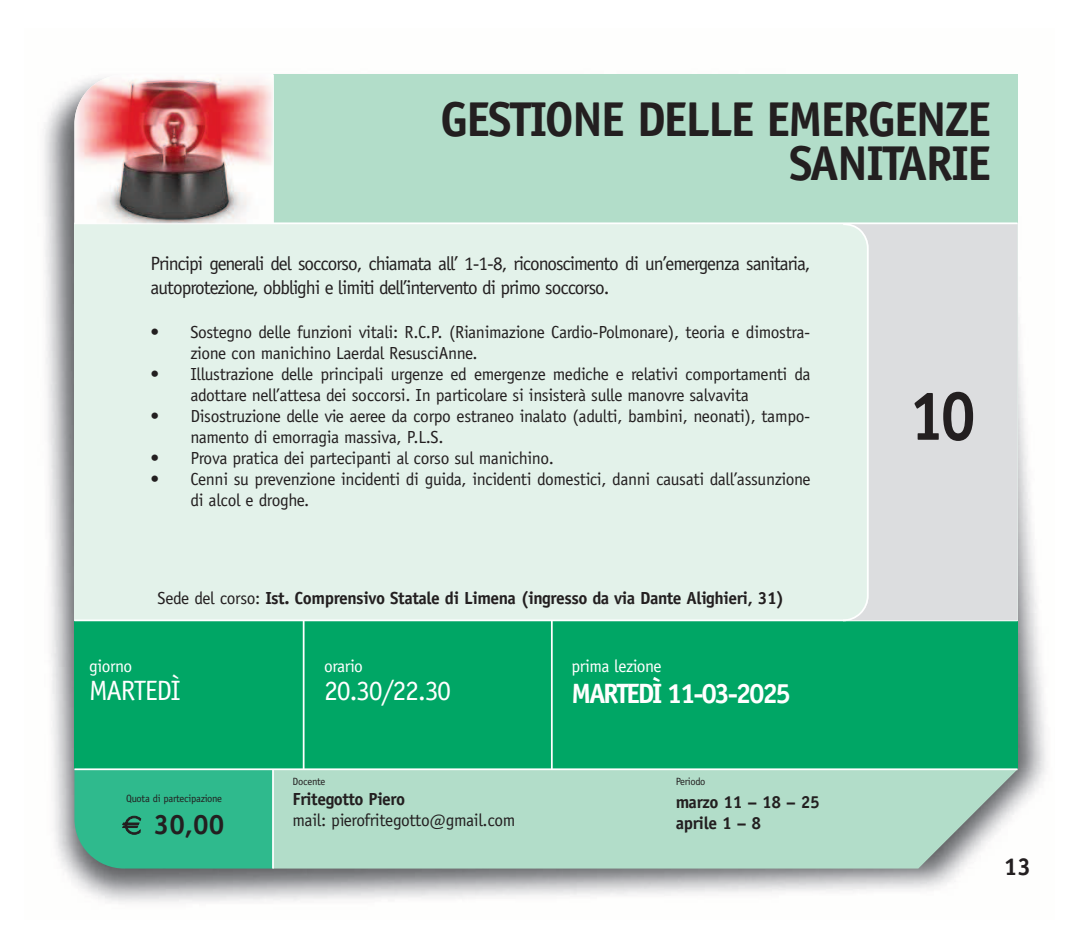
<style>
.page{position:relative;width:1092px;height:943px;background:#fff}
.page>*{position:absolute;margin:0;border:0;box-sizing:border-box;transform-origin:0 0}
.t1{font:700 70px "Officina Sans";color:#231f20;scale:.9 1}
.t2{font:700 49px/43.8px "Officina Sans";letter-spacing:-.04em;color:#231f20;text-align:right}
.t3{font:28px "Officina Sans";letter-spacing:-.05em;color:#fff}
.t4{font:700 28px "Officina Sans";letter-spacing:-.085em;color:#fff}
.t5{font:700 28px "Officina Sans";color:#231f20}
.t6{font:700 24.5px "Officina Sans";color:#231f20}
.t7{font:19.25px/23.1px "Officina Sans";letter-spacing:-.05em;color:#231f20}
.t8{font:17.5px/21px "Officina Sans";letter-spacing:-.02em;color:#231f20}
.t9{font:700 17.5px/21px "Officina Sans";letter-spacing:-.02em;color:#231f20}
.t10{font:17.5px "Officina Sans";letter-spacing:-.025em;color:#fff}
.t11{font:10.5px "Officina Sans";letter-spacing:-.025em;color:#231f20}
.s1{font-weight:400}
</style>
<div class="page">
<img style="left:44px;top:74px;width:1002px;height:829px">
<div style="left:273px;top:74px;width:744px;height:149px;background:#b2ddc9"></div>
<svg style="left:274px;top:770px;width:743px;height:98px;background:#b3dbc8"></svg>
<div style="left:74px;top:620px;width:943px;height:149px;background:#00a665"></div>
<div style="left:74px;top:223px;width:943px;height:397px;background:#e3f2ea"></div>
<hr style="left:272px;top:74px;width:2px;height:149px;background:#fff">
<hr style="left:272px;top:769px;width:2px;height:99px;background:#fff">
<hr style="left:74px;top:768px;width:943px;height:2px;background:#fff">
<hr style="left:74px;top:619px;width:943px;height:2px;background:#fff">
<div style="left:869px;top:224px;width:148px;height:396px;background:#dcdddf"></div>
<hr style="left:303px;top:620px;width:1px;height:149px;background:#fff">
<hr style="left:551px;top:620px;width:1px;height:149px;background:#fff">
<svg style="left:841px;top:224px;width:28px;height:398px"></svg>
<hr style="left:74px;top:222px;width:943px;height:2px;background:#fff">
<img style="left:74px;top:74px;width:199px;height:149px">
<div style="left:74px;top:769px;width:199px;height:99px;background:#2fba8d"></div>
<h2 class="t2" style="left:440px;top:102px;width:552px">GESTIONE DELLE EMERGENZE<br>SANITARIE</h2>
<p class="t7" style="left:151px;top:254px;width:661px">Principi generali del soccorso, chiamata all’ 1-1-8, riconoscimento di un’emergenza sanitaria, autoprotezione, obblighi e limiti dell’intervento di primo soccorso.</p>
<p class="t8" style="left:190px;top:322px;width:621px;text-indent:-40px">• Sostegno delle funzioni vitali: R.C.P. (Rianimazione Cardio-Polmonare), teoria e dimostra&shy;zione con manichino Laerdal ResusciAnne.</p>
<p class="t8" style="left:190px;top:364px;width:621px;text-indent:-40px">• Illustrazione delle principali urgenze ed emergenze mediche e relativi comportamenti da adottare nell’attesa dei soccorsi. In particolare si insisterà sulle manovre salvavita</p>
<p class="t8" style="left:190px;top:406px;width:621px;text-indent:-40px">• Disostruzione delle vie aeree da corpo estraneo inalato (adulti, bambini, neonati), tampo&shy;namento di emorragia massiva, P.L.S.</p>
<p class="t8" style="left:151px;top:448px;width:405px">• Prova pratica dei partecipanti al corso sul manichino.</p>
<p class="t8" style="left:190px;top:469px;width:621px;text-indent:-40px">• Cenni su prevenzione incidenti di guida, incidenti domestici, danni causati dall’assunzione di alcol e droghe.</p>
<h1 class="t1" style="left:909px;top:389px;width:75px">10</h1>
<p class="t9" style="left:158px;top:589px;width:628px"><span class="s1">Sede del corso:</span> Ist. Comprensivo Statale di Limena (ingresso da via Dante Alighieri, 31)</p>
<p class="t10" style="left:89px;top:659px;width:44px">giorno</p>
<h3 class="t3" style="left:89px;top:679px;width:93px">MARTEDÌ</h3>
<p class="t11" style="left:126px;top:794px;width:97px">Quota di partecipazione</p>
<h3 class="t5" style="left:154px;top:814px;width:72px">30,00</h3>
<p class="t10" style="left:324px;top:659px;width:40px">orario</p>
<h3 class="t3" style="left:324px;top:679px;width:129px">20.30/22.30</h3>
<p class="t11" style="left:292px;top:777px;width:34px">Docente</p>
<p class="t9" style="left:292px;top:789px;width:114px">Fritegotto Piero</p>
<p class="t8" style="left:292px;top:810px;width:224px">mail: pierofritegotto@gmail.com</p>
<p class="t10" style="left:571px;top:659px;width:91px">prima lezione</p>
<h3 class="t4" style="left:571px;top:683px;width:221px">MARTEDÌ 11-03-2025</h3>
<p class="t11" style="left:675px;top:777px;width:31px">Periodo</p>
<p class="t9" style="left:675px;top:793px;width:146px">marzo 11 – 18 – 25 aprile 1 – 8</p>
<h3 class="t6" style="left:1003px;top:857px;width:29px">13</h3>
</div>
